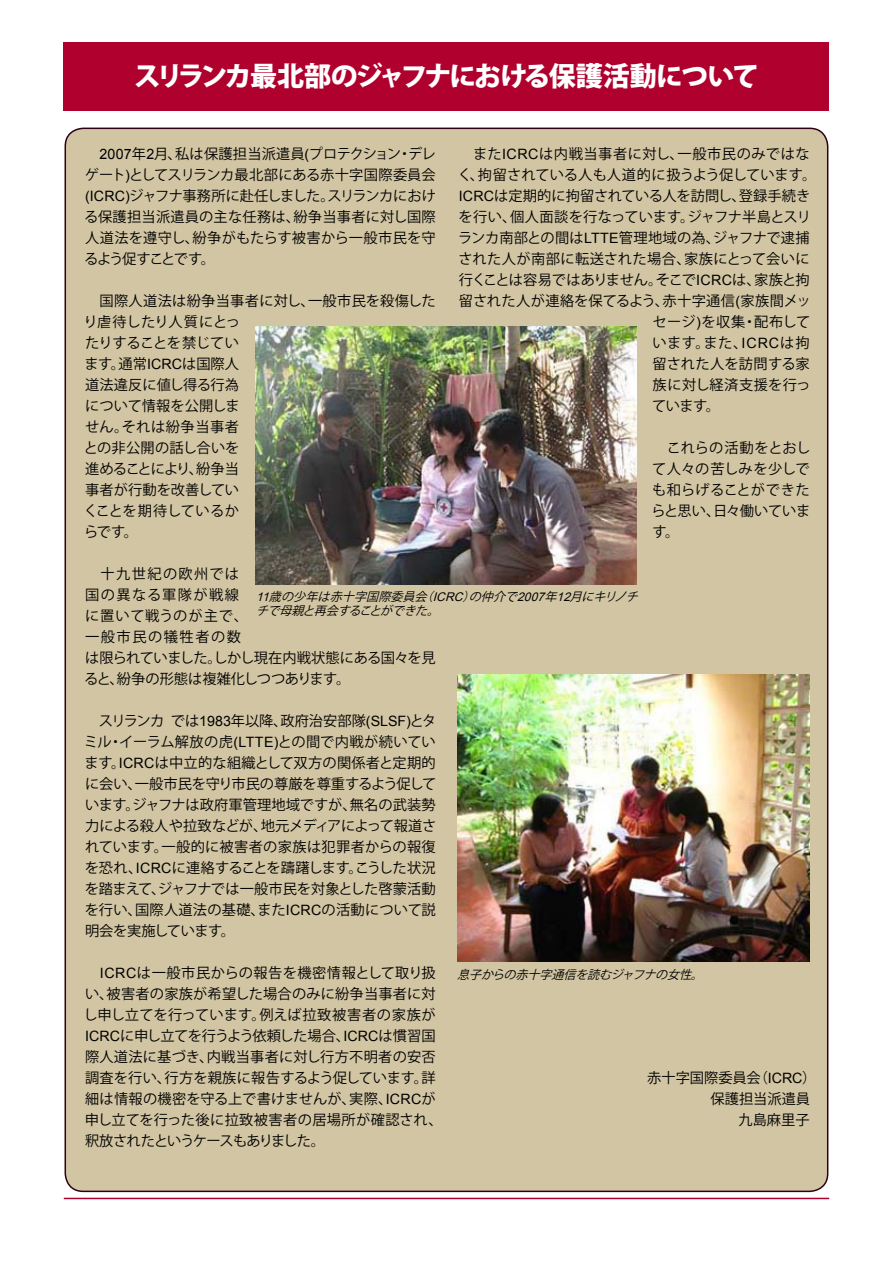
<style>
.page{position:relative;width:893px;height:1263px;background:#fff}
.page>*{position:absolute;margin:0;border:0;box-sizing:border-box;transform-origin:0 0}
.t1{font:800 27px "Koz Go Pro";letter-spacing:-.07em;color:#fff}
.t2{font:14.25px/21px "Koz Go Pro";letter-spacing:.005em;color:#000;text-align:justify}
.t3{font:14.25px "Koz Go Pro";letter-spacing:.03em;color:#000}
.t4{font:14.25px "Koz Go Pro";letter-spacing:.025em;color:#000}
.t5{font:14.25px "Koz Go Pro";letter-spacing:-.06em;color:#000}
.t6{font:14.25px "Koz Go Pro";letter-spacing:.04em;color:#000}
.t7{font:italic 12px/14.4px "Koz Go Pro";color:#000}
.s1{font-family:"Arial"}
</style>
<div class="page">
<div style="left:64px;top:43px;width:765px;height:68px;background:#b0002d"></div>
<div style="left:65px;top:128px;width:763px;height:1063px;background:#d2c5a3;border-radius:18px"></div>
<hr style="left:64px;top:1198px;width:765px;height:1px;background:#b0002d">
<img style="left:255px;top:326px;width:382px;height:259px">
<img style="left:457px;top:674px;width:352px;height:287px">
<h1 class="t1" style="left:134px;top:58px;width:627px">スリランカ最北部のジャフナにおける保護活動について</h1>
<p class="t2" style="left:84px;top:143px;width:353px;text-indent:15px"><span class="s1">2007</span>年<span class="s1">2</span>月、私は保護担当派遣員<span class="s1">(</span>プロテクション・デレゲート<span class="s1">)</span>としてスリランカ最北部にある赤十字国際委員会<span class="s1">(ICRC)</span>ジャフナ事務所に赴任しました。スリランカにおける保護担当派遣員の主な任務は、紛争当事者に対し国際人道法を遵守し、紛争がもたらす被害から一般市民を守るよう促すことです。</p>
<p class="t2" style="left:83px;top:290px;width:354px;text-align:left;text-indent:16px">国際人道法は紛争当事者に対し、一般市民を殺傷したり虐待したり人質にとっ<br>たりすることを禁じてい<br>ます。通常<span class="s1">ICRC</span>は国際人<br>道法違反に値し得る行為<br>について情報を公開しま<br>せん。それは紛争当事者<br>との非公開の話し合いを<br>進めることにより、紛争当<br>事者が行動を改善してい<br>くことを期待しているか<br>らです。</p>
<p class="t2" style="left:84px;top:563px;width:353px;text-align:left;text-indent:16px">十九世紀の欧州では<br>国の異なる軍隊が戦線<br>に置いて戦うのが主で、<br>一般市民の犠牲者の数<br>は限られていました。しかし現在内戦状態にある国々を見ると、紛争の形態は複雑化しつつあります。</p>
<p class="t2" style="left:84px;top:710px;width:354px;text-indent:15px">スリランカでは<span class="s1">1983</span>年以降、政府治安部隊<span class="s1">(SLSF)</span>とタミル・イーラム解放の虎<span class="s1">(LTTE)</span>との間で内戦が続いています。<span class="s1">ICRC</span>は中立的な組織として双方の関係者と定期的に会い、一般市民を守り市民の尊厳を尊重するよう促しています。ジャフナは政府軍管理地域ですが、無名の武装勢力による殺人や拉致などが、地元メディアによって報道されています。一般的に被害者の家族は犯罪者からの報復を恐れ、<span class="s1">ICRC</span>に連絡することを躊躇します。こうした状況を踏まえて、ジャフナでは一般市民を対象とした啓蒙活動を行い、国際人道法の基礎、また<span class="s1">ICRC</span>の活動について説明会を実施しています。</p>
<p class="t2" style="left:84px;top:962px;width:361px;text-align:left;text-indent:16px"><span class="s1">ICRC</span>は一般市民からの報告を機密情報として取り扱い、被害者の家族が希望した場合のみに紛争当事者に対し申し立てを行っています。例えば拉致被害者の家族が<br><span class="s1">ICRC</span>に申し立てを行うよう依頼した場合、<span class="s1">ICRC</span>は慣習国際人道法に基づき、内戦当事者に対し行方不明者の安否調査を行い、行方を親族に報告するよう促しています。詳細は情報の機密を守る上で書けませんが、実際、<span class="s1">ICRC</span>が申し立てを行った後に拉致被害者の居場所が確認され、釈放されたというケースもありました。</p>
<p class="t6" style="left:473px;top:144px;width:338px">また<span class="s1">ICRC</span>は内戦当事者に対し、一般市民のみではな</p>
<p class="t2" style="left:458px;top:164px;width:360px">く、拘留されている人も人道的に扱うよう促しています。</p>
<p class="t2" style="left:459px;top:185px;width:353px"><span class="s1">ICRC</span>は定期的に拘留されている人を訪問し、登録手続き</p>
<p class="t2" style="left:459px;top:206px;width:354px">を行い、個人面談を行なっています。ジャフナ半島とスリ</p>
<p class="t2" style="left:458px;top:227px;width:353px">ランカ南部との間は<span class="s1">LTTE</span>管理地域の為、ジャフナで逮捕</p>
<p class="t3" style="left:458px;top:249px;width:353px">された人が南部に転送された場合、家族にとって会いに</p>
<p class="t5" style="left:459px;top:270px;width:352px">行くことは容易ではありません。そこで<span class="s1">ICRC</span>は、家族と拘</p>
<p class="t4" style="left:459px;top:291px;width:354px">留された人が連絡を保てるよう、赤十字通信<span class="s1">(</span>家族間メッ</p>
<p class="t3" style="left:652px;top:312px;width:159px">セージ<span class="s1">)</span>を収集・配布して</p>
<p class="t2" style="left:653px;top:332px;width:159px">います。また、<span class="s1">ICRC</span>は拘</p>
<p class="t2" style="left:653px;top:353px;width:159px">留された人を訪問する家</p>
<p class="t4" style="left:653px;top:375px;width:159px">族に対し経済支援を行っ</p>
<p class="t2" style="left:652px;top:395px;width:69px">ています。</p>
<p class="t2" style="left:652px;top:437px;width:160px;text-indent:15px">これらの活動をとおして人々の苦しみを少しでも和らげることができたらと思い、日々働いています。</p>
<p class="t7" style="left:256px;top:589px;width:388px"><span class="s1">11</span>歳の少年は赤十字国際委員会（<span class="s1">ICRC</span>）の仲介で<span class="s1">2007</span>年<span class="s1">12</span>月にキリノチチで母親と再会することができた。</p>
<p class="t7" style="left:457px;top:967px;width:251px">息子からの赤十字通信を読むジャフナの女性。</p>
<p class="t2" style="left:647px;top:1067px;width:171px">赤十字国際委員会（<span class="s1">ICRC</span>）</p>
<p class="t2" style="left:710px;top:1088px;width:101px">保護担当派遣員</p>
<p class="t2" style="left:738px;top:1109px;width:73px">九島麻里子</p>
</div>
